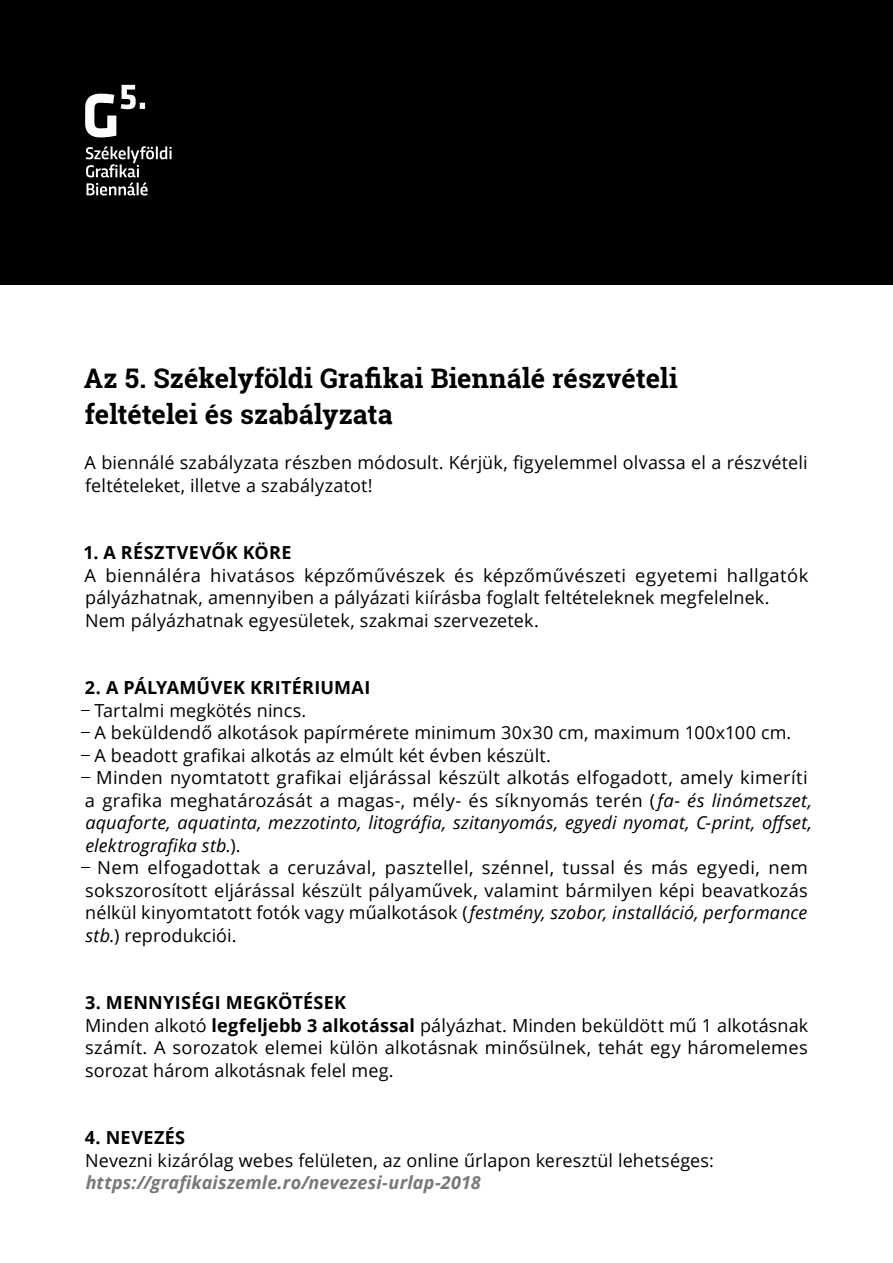
<style>
.page{position:relative;width:893px;height:1263px;background:#fff}
.page>*{position:absolute;margin:0;border:0;box-sizing:border-box;transform-origin:0 0}
.t1{font:700 27px/36px "Roboto Slab";color:#000}
.t2{font:18px/22.5px "Open Sans";letter-spacing:.01em;color:#000}
.t3{font:700 18px "Open Sans";letter-spacing:.025em;color:#000}
.t4{font:italic 700 18px "Open Sans";letter-spacing:.01em;color:#77787b}
.s1{font-family:"Soho Gothic Pro";font-weight:300;font-style:italic}
.s2{font-style:italic}
.s3{font-weight:700}
</style>
<div class="page">
<div style="left:0;top:0;width:893px;height:285px;background:#000"></div>
<svg style="left:85px;top:85px;width:60px;height:52px"></svg>
<svg style="left:86px;top:146px;width:86px;height:49px"></svg>
<h1 class="t1" style="left:84px;top:360px;width:596px">Az 5. Székelyföldi Grafikai Biennálé részvételi feltételei és szabályzata</h1>
<p class="t2" style="left:85px;top:451px;width:724px">A biennálé szabályzata részben módosult. Kérjük, figyelemmel olvassa el a részvételi feltételeket, illetve a szabályzatot!</p>
<p class="t3" style="left:83px;top:540px;width:210px">1. A RÉSZTVEVŐK KÖRE</p>
<p class="t2" style="left:85px;top:563px;width:725px">A biennáléra hivatásos képzőművészek és képzőművészeti egyetemi hallgatók pályázhatnak, amennyiben a pályázati kiírásba foglalt feltételeknek megfelelnek.<br>Nem pályázhatnak egyesületek, szakmai szervezetek.</p>
<p class="t3" style="left:85px;top:675px;width:287px">2. A PÁLYAMŰVEK KRITÉRIUMAI</p>
<p class="t2" style="left:79px;top:698px;width:229px"><span class="s1">—</span> Tartalmi megkötés nincs.</p>
<p class="t2" style="left:79px;top:721px;width:714px"><span class="s1">—</span> A beküldendő alkotások papírmérete minimum 30x30 cm, maximum 100x100 cm.</p>
<p class="t2" style="left:79px;top:743px;width:474px"><span class="s1">—</span> A beadott grafikai alkotás az elmúlt két évben készült.</p>
<p class="t2" style="left:85px;top:766px;width:729px;text-indent:-6px"><span class="s1">—</span> Minden nyomtatott grafikai eljárással készült alkotás elfogadott, amely kimeríti a grafika meghatározását a magas-, mély- és síknyomás terén (<span class="s2">fa- és linómetszet, aquaforte, aquatinta, mezzotinto, litográfia, szitanyomás, egyedi nyomat, C-print, offset, elektrografika stb.</span>).</p>
<p class="t2" style="left:85px;top:856px;width:724px;text-align:justify;text-indent:-6px"><span class="s1">—</span> Nem elfogadottak a ceruzával, pasztellel, szénnel, tussal és más egyedi, nem sokszorosított eljárással készült pályaművek, valamint bármilyen képi beavatkozás nélkül kinyomtatott fotók vagy műalkotások (<span class="s2">festmény, szobor, installáció, performance stb.</span>) reprodukciói.</p>
<p class="t2" style="left:85px;top:991px;width:725px"><span class="s3">3. MENNYISÉGI MEGKÖTÉSEK<br></span>Minden alkotó <span class="s3">legfeljebb 3 alkotással</span> pályázhat. Minden beküldött mű 1 alkotásnak számít. A sorozatok elemei külön alkotásnak minősülnek, tehát egy háromelemes sorozat három alkotásnak felel meg.</p>
<p class="t3" style="left:85px;top:1125px;width:102px">4. NEVEZÉS</p>
<p class="t2" style="left:85px;top:1148px;width:630px">Nevezni kizárólag webes felületen, az online űrlapon keresztül lehetséges:</p>
<p class="t4" style="left:86px;top:1170px;width:397px">https://grafikaiszemle.ro/nevezesi-urlap-2018</p>
</div>
